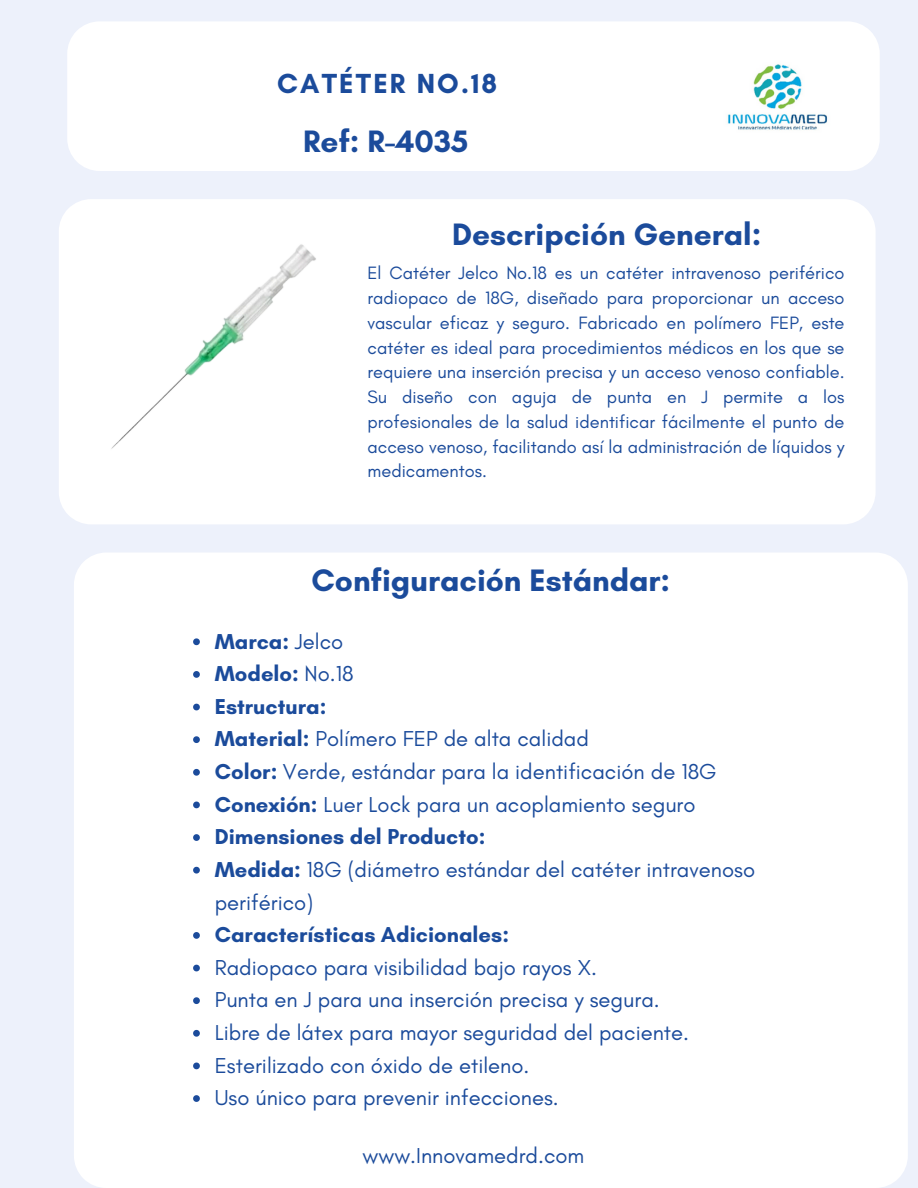
<style>
.page{position:relative;width:918px;height:1188px;background:#edf1fb}
.page>*{position:absolute;margin:0;border:0;box-sizing:border-box;transform-origin:0 0}
.t1{font:700 31.65px "Glacial Indifference";color:#1b4b9b}
.t2{font:700 31.5px "Glacial Indifference";color:#1b4b9b}
.t3{font:700 28.2px "Glacial Indifference";letter-spacing:.075em;color:#1b4b9b}
.t4{font:22.05px/32.7px "Glacial Indifference";color:#1b4b9b}
.t5{font:700 22.05px "Glacial Indifference";color:#1b4b9b}
.t6{font:18.15px/24.8px "Glacial Indifference";color:#1b4b9b;text-align:justify}
.s1{font-weight:400}
.s2{font-weight:700}
</style>
<div class="page">
<div style="left:67px;top:22px;width:813px;height:149px;background:#fff"></div>
<div style="left:74px;top:553px;width:834px;height:635px;background:#fff"></div>
<div style="left:59px;top:199px;width:816px;height:325px;background:#fff"></div>
<img style="left:697px;top:47px;width:148px;height:105px;border-radius:19px">
<div style="left:91px;top:217px;width:243px;height:260px;background:#fff"></div>
<svg style="left:193px;top:638px;width:7px;height:7px"></svg>
<svg style="left:193px;top:671px;width:7px;height:7px"></svg>
<svg style="left:193px;top:704px;width:7px;height:6px"></svg>
<svg style="left:193px;top:736px;width:7px;height:7px"></svg>
<svg style="left:193px;top:769px;width:7px;height:7px"></svg>
<svg style="left:193px;top:802px;width:7px;height:6px"></svg>
<svg style="left:193px;top:834px;width:7px;height:7px"></svg>
<svg style="left:193px;top:867px;width:7px;height:7px"></svg>
<svg style="left:193px;top:932px;width:7px;height:7px"></svg>
<svg style="left:193px;top:965px;width:7px;height:6px"></svg>
<svg style="left:193px;top:997px;width:7px;height:7px"></svg>
<svg style="left:193px;top:1030px;width:7px;height:7px"></svg>
<svg style="left:193px;top:1063px;width:7px;height:6px"></svg>
<svg style="left:193px;top:1095px;width:7px;height:7px"></svg>
<p class="t3" style="left:277px;top:66px;width:222px">CATÉTER NO.18</p>
<h3 class="t2" style="left:303px;top:122px;width:167px">Ref: R-4035</h3>
<p class="t2" style="left:452px;top:216px;width:311px">Descripción General:</p>
<p class="t6" style="left:368px;top:261px;width:479px">El Catéter Jelco No.18 es un catéter intravenoso periférico radiopaco de 18G, diseñado para proporcionar un acceso vascular eficaz y seguro. Fabricado en polímero FEP, este catéter es ideal para procedimientos médicos en los que se requiere una inserción precisa y un acceso venoso confiable.<br>Su diseño con aguja de punta en J permite a los profesionales de la salud identificar fácilmente el punto de acceso venoso, facilitando así la administración de líquidos y medicamentos.</p>
<p class="t1" style="left:311px;top:561px;width:360px">Configuración Estándar:</p>
<p class="t5" style="left:215px;top:628px;width:130px">Marca: <span class="s1">Jelco</span></p>
<p class="t5" style="left:215px;top:660px;width:140px">Modelo: <span class="s1">No.18</span></p>
<h1 class="t5" style="left:215px;top:693px;width:113px">Estructura:</h1>
<p class="t4" style="left:215px;top:722px;width:376px"><span class="s2">Material:</span> Polímero FEP de alta calidad</p>
<h1 class="t4" style="left:215px;top:755px;width:503px"><span class="s2">Color:</span> Verde, estándar para la identificación de 18G</h1>
<p class="t4" style="left:215px;top:788px;width:482px"><span class="s2">Conexión:</span> Luer Lock para un acoplamiento seguro</p>
<p class="t5" style="left:215px;top:823px;width:272px">Dimensiones del Producto:</p>
<p class="t4" style="left:215px;top:853px;width:542px"><span class="s2">Medida:</span> 18G (diámetro estándar del catéter intravenoso periférico)</p>
<p class="t5" style="left:215px;top:921px;width:296px">Características Adicionales:</p>
<p class="t4" style="left:215px;top:951px;width:384px">Radiopaco para visibilidad bajo rayos X.</p>
<p class="t4" style="left:215px;top:983px;width:447px">Punta en J para una inserción precisa y segura.</p>
<p class="t4" style="left:215px;top:1016px;width:476px">Libre de látex para mayor seguridad del paciente.</p>
<p class="t4" style="left:215px;top:1049px;width:316px">Esterilizado con óxido de etileno.</p>
<p class="t4" style="left:215px;top:1081px;width:346px">Uso único para prevenir infecciones.</p>
<p class="t4" style="left:363px;top:1139px;width:223px">www.Innovamedrd.com</p>
</div>
